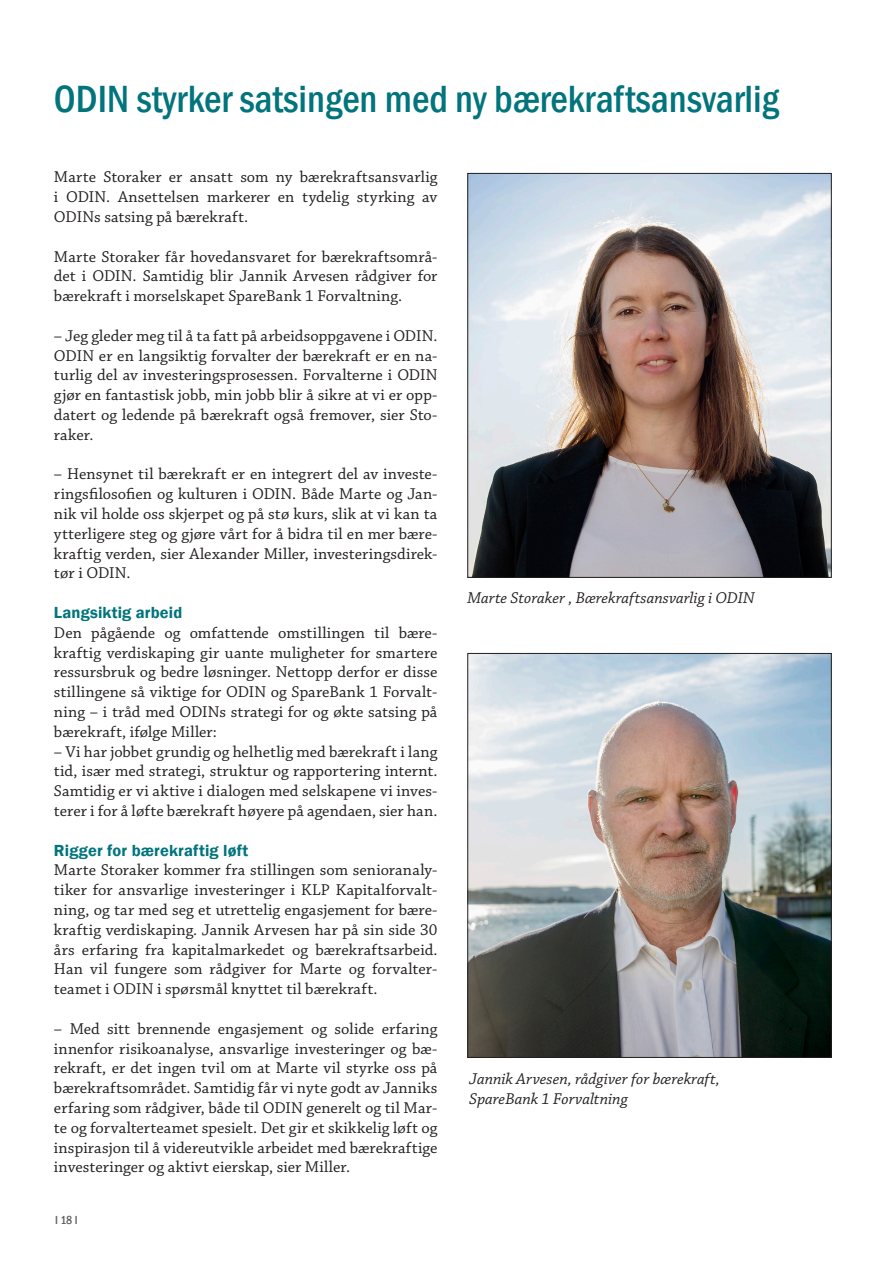
<style>
.page{position:relative;width:893px;height:1263px;background:#fff}
.page>*{position:absolute;margin:0;border:0;box-sizing:border-box;transform-origin:0 0}
.t1{font:500 condensed 39px "Franklin Gothic";color:#01747c}
.t2{font:16.5px/19.8px "Chaparral Pro";letter-spacing:.005em;color:#231f20;text-align:justify}
.t3{font:italic 16.5px "Chaparral Pro";color:#231f20}
.t4{font:600 16.5px "Franklin Gothic";letter-spacing:.01em;color:#01747c}
.t5{font:500 condensed 12px "Franklin Gothic";color:#5f5f62}
</style>
<div class="page">
<img style="left:469px;top:175px;width:361px;height:401px">
<div style="left:467px;top:173px;width:365px;height:405px;border:1px solid #231f20"></div>
<img style="left:469px;top:655px;width:361px;height:401px">
<div style="left:467px;top:653px;width:365px;height:405px;border:1px solid #231f20"></div>
<p class="t1" style="left:54px;top:74px;width:727px">ODIN styrker satsingen med ny bærekraftsansvarlig</p>
<p class="t2" style="left:54px;top:168px;width:385px">Marte Storaker er ansatt som ny bærekraftsansvarlig i ODIN. Ansettelsen markerer en tydelig styrking av ODINs satsing på bærekraft.</p>
<p class="t2" style="left:54px;top:247px;width:385px">Marte Storaker får hovedansvaret for bærekraftsområ&shy;det i ODIN. Samtidig blir Jannik Arvesen rådgiver for bærekraft i morselskapet SpareBank 1 Forvaltning.</p>
<p class="t2" style="left:54px;top:326px;width:385px">– Jeg gleder meg til å ta fatt på arbeidsoppgavene i ODIN.<br>ODIN er en langsiktig forvalter der bærekraft er en na&shy;turlig del av investeringsprosessen. Forvalterne i ODIN gjør en fantastisk jobb, min jobb blir å sikre at vi er opp&shy;datert og ledende på bærekraft også fremover, sier Sto&shy;raker.</p>
<p class="t2" style="left:54px;top:465px;width:385px">– Hensynet til bærekraft er en integrert del av investe&shy;ringsfilosofien og kulturen i ODIN. Både Marte og Jan&shy;nik vil holde oss skjerpet og på stø kurs, slik at vi kan ta ytterligere steg og gjøre vårt for å bidra til en mer bære&shy;kraftig verden, sier Alexander Miller, investeringsdirek&shy;tør i ODIN.</p>
<p class="t4" style="left:54px;top:602px;width:130px">Langsiktig arbeid</p>
<p class="t2" style="left:54px;top:623px;width:385px">Den pågående og omfattende omstillingen til bære&shy;kraftig verdiskaping gir uante muligheter for smartere ressursbruk og bedre løsninger. Nettopp derfor er disse stillingene så viktige for ODIN og SpareBank 1 Forvalt&shy;ning – i tråd med ODINs strategi for og økte satsing på bærekraft, ifølge Miller:</p>
<p class="t2" style="left:54px;top:742px;width:385px">– Vi har jobbet grundig og helhetlig med bærekraft i lang tid, især med strategi, struktur og rapportering internt.<br>Samtidig er vi aktive i dialogen med selskapene vi inves&shy;terer i for å løfte bærekraft høyere på agendaen, sier han.</p>
<p class="t4" style="left:54px;top:840px;width:196px">Rigger for bærekraftig løft</p>
<p class="t2" style="left:54px;top:861px;width:385px">Marte Storaker kommer fra stillingen som senioranaly&shy;tiker for ansvarlige investeringer i KLP Kapitalforvalt&shy;ning, og tar med seg et utrettelig engasjement for bære&shy;kraftig verdiskaping. Jannik Arvesen har på sin side 30 års erfaring fra kapitalmarkedet og bærekraftsarbeid.<br>Han vil fungere som rådgiver for Marte og forvalter&shy;teamet i ODIN i spørsmål knyttet til bærekraft.</p>
<p class="t2" style="left:54px;top:1019px;width:385px">– Med sitt brennende engasjement og solide erfaring innenfor risikoanalyse, ansvarlige investeringer og bæ&shy;rekraft, er det ingen tvil om at Marte vil styrke oss på bærekraftsområdet. Samtidig får vi nyte godt av Janniks erfaring som rådgiver, både til ODIN generelt og til Mar&shy;te og forvalterteamet spesielt. Det gir et skikkelig løft og inspirasjon til å videreutvikle arbeidet med bærekraftige investeringer og aktivt eierskap, sier Miller.</p>
<p class="t5" style="left:55px;top:1212px;width:24px">I 18 I</p>
<p class="t3" style="left:467px;top:589px;width:289px">Marte Storaker , Bærekraftsansvarlig i ODIN</p>
<p class="t3" style="left:469px;top:1069px;width:252px">Jannik Arvesen, rådgiver for bærekraft,</p>
<p class="t3" style="left:469px;top:1089px;width:160px">SpareBank 1 Forvaltning</p>
</div>
